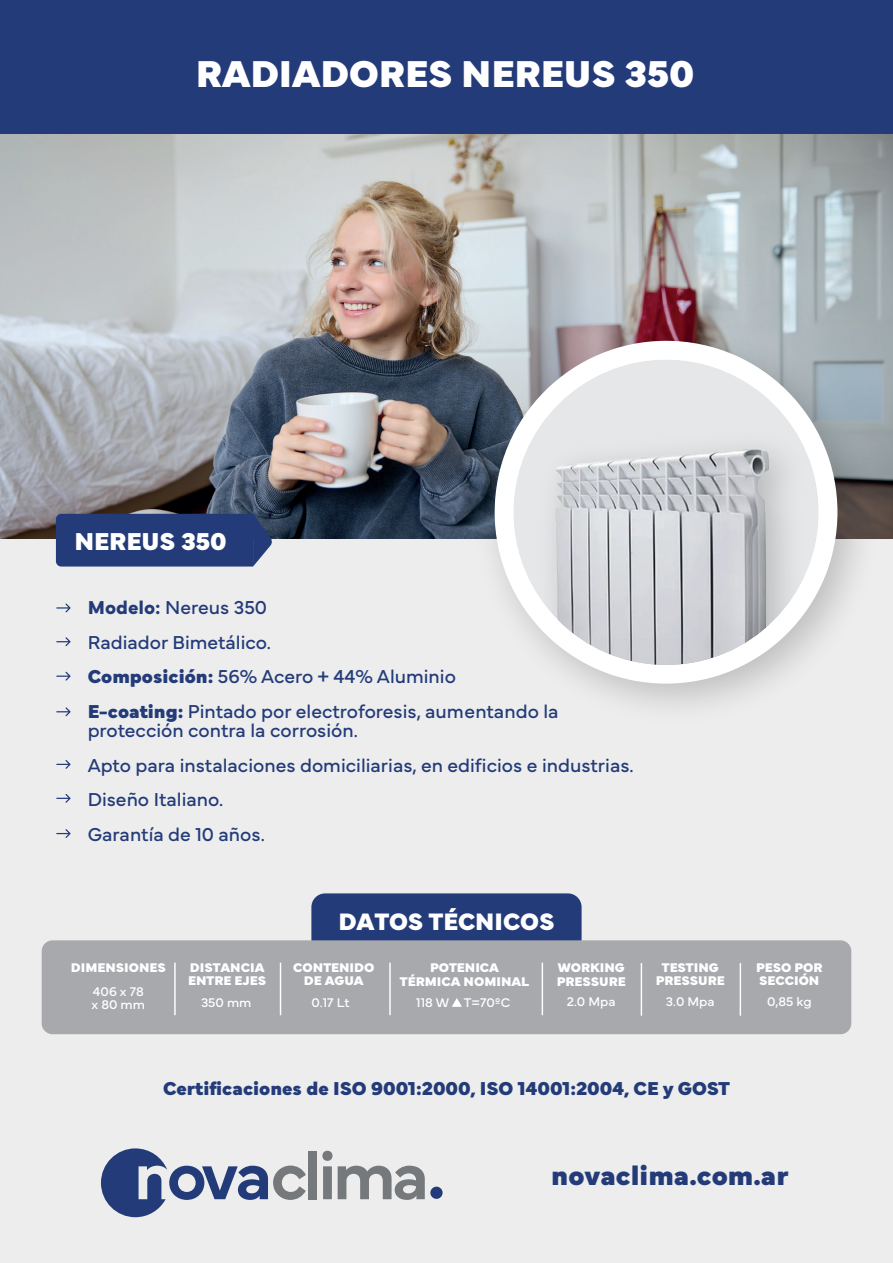
<style>
.page{position:relative;width:893px;height:1263px;background:#ecedec}
.page>*{position:absolute;margin:0;border:0;box-sizing:border-box;transform-origin:0 0}
.t1{font:900 39px "Mundial";color:#fff}
.t2{font:900 28.35px "Mundial";color:#243b7a}
.t3{font:900 25.5px "Mundial";color:#fff}
.t4{font:900 24.75px "Mundial";color:#fff}
.t5{font:19.5px/34.5px "Mundial";color:#243b7a}
.t6{font:900 19.5px "Mundial";color:#243b7a}
.t7{font:900 13.2px/13.2px "Mundial";color:#fff}
.t8{font:13.2px/13.2px "Mundial";color:#fff}
.s1{font-weight:700}
.s2{font-weight:900}
</style>
<div class="page">
<img style="left:0;top:133px;width:893px;height:406px">
<div style="left:0;top:0;width:893px;height:133px;background:#243b7a"></div>
<svg style="left:101px;top:1148px;width:205px;height:69px"></svg>
<div style="left:309px;top:1151px;width:8px;height:48px;background:#76797b"></div>
<svg style="left:322px;top:1151px;width:10px;height:48px"></svg>
<svg style="left:338px;top:1166px;width:87px;height:34px"></svg>
<svg style="left:430px;top:1186px;width:13px;height:13px"></svg>
<svg style="left:56px;top:603px;width:15px;height:9px"></svg>
<svg style="left:56px;top:637px;width:15px;height:9px"></svg>
<svg style="left:56px;top:672px;width:15px;height:9px"></svg>
<svg style="left:56px;top:707px;width:15px;height:9px"></svg>
<svg style="left:56px;top:760px;width:15px;height:9px"></svg>
<svg style="left:56px;top:794px;width:15px;height:9px"></svg>
<svg style="left:56px;top:829px;width:15px;height:9px"></svg>
<div style="left:56px;top:514px;width:216px;height:52px;background:#243b7a"></div>
<img style="left:460px;top:306px;width:433px;height:400px">
<div style="left:495px;top:341px;width:342px;height:343px;background:#fff;border-radius:50%"></div>
<div style="left:513px;top:359px;width:306px;height:306px;background:#e6e7e9;border-radius:50%"></div>
<img style="left:513px;top:417px;width:306px;height:248px">
<div style="left:311px;top:893px;width:271px;height:75px;background:#243b7a;border-radius:14px"></div>
<div style="left:42px;top:940px;width:809px;height:94px;background:#a8a9ad;border-radius:11px"></div>
<hr style="left:174px;top:963px;width:2px;height:52px;background:#fff">
<hr style="left:280px;top:963px;width:1px;height:52px;background:#fff">
<hr style="left:389px;top:963px;width:2px;height:52px;background:#fff">
<hr style="left:542px;top:963px;width:1px;height:52px;background:#fff">
<hr style="left:641px;top:963px;width:1px;height:53px;background:#fff">
<hr style="left:740px;top:963px;width:1px;height:53px;background:#fff">
<svg style="left:452px;top:998px;width:10px;height:9px"></svg>
<h1 class="t1" style="left:196px;top:43px;width:500px">RADIADORES NEREUS 350</h1>
<h3 class="t3" style="left:74px;top:521px;width:154px">NEREUS 350</h3>
<p class="t5" style="left:88px;top:589px;width:472px"><span class="s1">Modelo:</span> Nereus 350<br>Radiador Bimetálico.<br><span class="s2">Composición:</span> 56% Acero + 44% Aluminio<br><span class="s2">E-coating:</span> Pintado por electroforesis, aumentando la</p>
<p class="t5" style="left:88px;top:712px;width:548px">protección contra la corrosión.<br>Apto para instalaciones domiciliarias, en edificios e industrias.<br>Diseño Italiano.<br>Garantía de 10 años.</p>
<p class="t7" style="left:71px;top:960px;width:96px">DIMENSIONES</p>
<p class="t8" style="left:92px;top:983px;width:55px">406 x 78 x 80 mm</p>
<p class="t7" style="left:188px;top:960px;width:79px">DISTANCIA<br>ENTRE EJES</p>
<p class="t8" style="left:201px;top:995px;width:52px">350 mm</p>
<p class="t4" style="left:338px;top:902px;width:218px">DATOS TÉCNICOS</p>
<p class="t7" style="left:293px;top:960px;width:83px;text-align:center">CONTENIDO<br>DE AGUA</p>
<p class="t8" style="left:311px;top:995px;width:40px">0.17 Lt</p>
<p class="t8" style="left:567px;top:994px;width:50px">2.0 Mpa</p>
<p class="t7" style="left:400px;top:960px;width:131px;text-align:center">POTENICA<br>TÉRMICA NOMINAL</p>
<p class="t7" style="left:557px;top:960px;width:70px">WORKING<br>PRESSURE</p>
<p class="t8" style="left:416px;top:994px;width:96px">118 W T=70ºC</p>
<p class="t7" style="left:656px;top:960px;width:70px;text-align:center">TESTING<br>PRESSURE</p>
<p class="t8" style="left:666px;top:994px;width:50px">3.0 Mpa</p>
<p class="t7" style="left:756px;top:960px;width:68px">PESO POR<br>SECCIÓN</p>
<p class="t8" style="left:767px;top:994px;width:46px">0,85 kg</p>
<p class="t6" style="left:163px;top:1073px;width:568px">Certificaciones de ISO 9001:2000, ISO 14001:2004, CE y GOST</p>
<h2 class="t2" style="left:551px;top:1154px;width:239px">novaclima.com.ar</h2>
</div>
